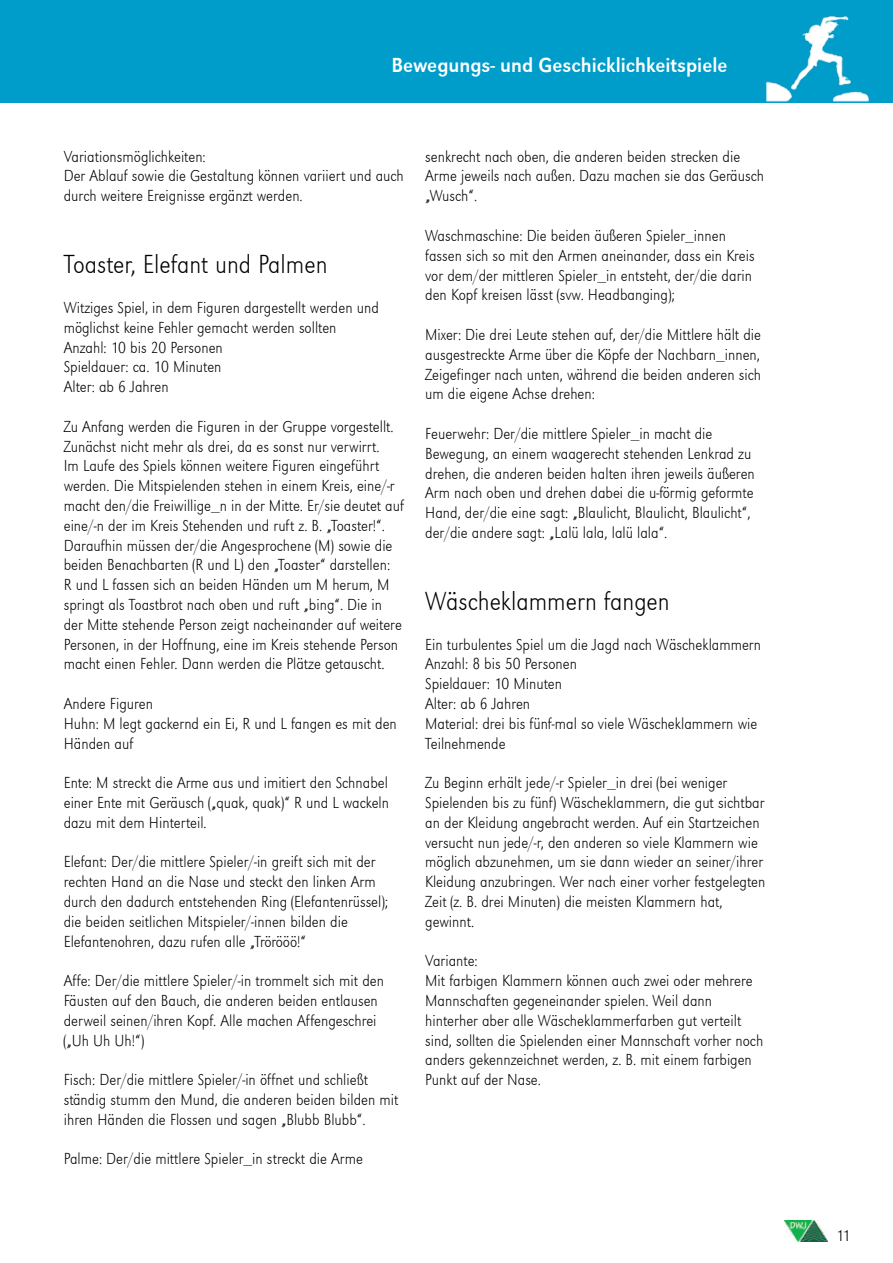
<style>
.page{position:relative;width:893px;height:1263px;background:#fff}
.page>*{position:absolute;margin:0;border:0;box-sizing:border-box;transform-origin:0 0}
.t1{font:27px "URW Grotesk T Extr Ligh Extr Narr";color:#000}
.t2{font:21px "URW Grotesk T Regu Narr";color:#fff}
.t3{font:16.5px/19.8px "URW Grotesk T Extr Ligh Extr Narr";color:#000}
</style>
<div class="page">
<img style="left:785px;top:1220px;width:43px;height:22px">
<div style="left:0;top:0;width:893px;height:102px;background:#009cca"></div>
<img style="left:766px;top:15px;width:104px;height:87px">
<p class="t2" style="left:391px;top:52px;width:337px">Bewegungs- und Geschicklichkeitspiele</p>
<p class="t3" style="left:64px;top:146px;width:342px">Variationsmöglichkeiten:<br>Der Ablauf sowie die Gestaltung können variiert und auch durch weitere Ereignisse ergänzt werden.</p>
<h1 class="t1" style="left:64px;top:249px;width:265px">Toaster, Elefant und Palmen</h1>
<p class="t3" style="left:64px;top:297px;width:317px">Witziges Spiel, in dem Figuren dargestellt werden und möglichst keine Fehler gemacht werden sollten Anzahl: 10 bis 20 Personen<br>Spieldauer: ca. 10 Minuten<br>Alter: ab 6 Jahren</p>
<p class="t3" style="left:64px;top:416px;width:342px">Zu Anfang werden die Figuren in der Gruppe vorgestellt.<br>Zunächst nicht mehr als drei, da es sonst nur verwirrt.<br>Im Laufe des Spiels können weitere Figuren eingeführt werden. Die Mitspielenden stehen in einem Kreis, eine/-r macht den/die Freiwillige_n in der Mitte. Er/sie deutet auf eine/-n der im Kreis Stehenden und ruft z. B. „Toaster!“.<br>Daraufhin müssen der/die Angesprochene (M) sowie die beiden Benachbarten (R und L) den „Toaster“ darstellen:<br>R und L fassen sich an beiden Händen um M herum, M springt als Toastbrot nach oben und ruft „bing“. Die in der Mitte stehende Person zeigt nacheinander auf weitere Personen, in der Hoffnung, eine im Kreis stehende Person macht einen Fehler. Dann werden die Plätze getauscht.</p>
<p class="t3" style="left:64px;top:693px;width:335px">Andere Figuren<br>Huhn: M legt gackernd ein Ei, R und L fangen es mit den<br>Händen auf</p>
<p class="t3" style="left:64px;top:773px;width:327px;text-align:justify">Ente: M streckt die Arme aus und imitiert den Schnabel einer Ente mit Geräusch („quak, quak)“ R und L wackeln dazu mit dem Hinterteil.</p>
<p class="t3" style="left:64px;top:852px;width:326px">Elefant: Der/die mittlere Spieler/-in greift sich mit der rechten Hand an die Nase und steckt den linken Arm durch den dadurch entstehenden Ring (Elefantenrüssel); die beiden seitlichen Mitspieler/-innen bilden die Elefantenohren, dazu rufen alle „Trörööö!“</p>
<p class="t3" style="left:64px;top:971px;width:322px">Affe: Der/die mittlere Spieler/-in trommelt sich mit den Fäusten auf den Bauch, die anderen beiden entlausen derweil seinen/ihren Kopf. Alle machen Affengeschrei („Uh Uh Uh!“)</p>
<p class="t3" style="left:64px;top:1070px;width:336px">Fisch: Der/die mittlere Spieler/-in öffnet und schließt ständig stumm den Mund, die anderen beiden bilden mit ihren Händen die Flossen und sagen „Blubb Blubb“.</p>
<p class="t3" style="left:64px;top:1149px;width:301px">Palme: Der/die mittlere Spieler_in streckt die Arme</p>
<p class="t3" style="left:425px;top:146px;width:340px">senkrecht nach oben, die anderen beiden strecken die<br>Arme jeweils nach außen. Dazu machen sie das Geräusch „Wusch“.</p>
<p class="t3" style="left:425px;top:225px;width:331px">Waschmaschine: Die beiden äußeren Spieler_innen fassen sich so mit den Armen aneinander, dass ein Kreis vor dem/der mittleren Spieler_in entsteht, der/die darin den Kopf kreisen lässt (svw. Headbanging);</p>
<p class="t3" style="left:425px;top:324px;width:337px;text-align:justify">Mixer: Die drei Leute stehen auf, der/die Mittlere hält die ausgestreckte Arme über die Köpfe der Nachbarn_innen, Zeigefinger nach unten, während die beiden anderen sich um die eigene Achse drehen:</p>
<p class="t3" style="left:425px;top:423px;width:331px">Feuerwehr: Der/die mittlere Spieler_in macht die Bewegung, an einem waagerecht stehenden Lenkrad zu drehen, die anderen beiden halten ihren jeweils äußeren Arm nach oben und drehen dabei die u-förmig geformte Hand, der/die eine sagt: „Blaulicht, Blaulicht, Blaulicht“, der/die andere sagt: „Lalü lala, lalü lala“.</p>
<h1 class="t1" style="left:425px;top:585px;width:246px">Wäscheklammern fangen</h1>
<p class="t3" style="left:425px;top:634px;width:337px">Ein turbulentes Spiel um die Jagd nach Wäscheklammern<br>Anzahl: 8 bis 50 Personen<br>Spieldauer: 10 Minuten<br>Alter: ab 6 Jahren<br>Material: drei bis fünf-mal so viele Wäscheklammern wie<br>Teilnehmende</p>
<p class="t3" style="left:425px;top:773px;width:342px">Zu Beginn erhält jede/-r Spieler_in drei (bei weniger Spielenden bis zu fünf) Wäscheklammern, die gut sichtbar an der Kleidung angebracht werden. Auf ein Startzeichen versucht nun jede/-r, den anderen so viele Klammern wie möglich abzunehmen, um sie dann wieder an seiner/ihrer Kleidung anzubringen. Wer nach einer vorher festgelegten Zeit (z. B. drei Minuten) die meisten Klammern hat, gewinnt.</p>
<p class="t3" style="left:425px;top:951px;width:340px">Variante:<br>Mit farbigen Klammern können auch zwei oder mehrere Mannschaften gegeneinander spielen. Weil dann hinterher aber alle Wäscheklammerfarben gut verteilt sind, sollten die Spielenden einer Mannschaft vorher noch anders gekennzeichnet werden, z. B. mit einem farbigen Punkt auf der Nase.</p>
<p class="t3" style="left:836px;top:1225px;width:16px">11</p>
</div>
